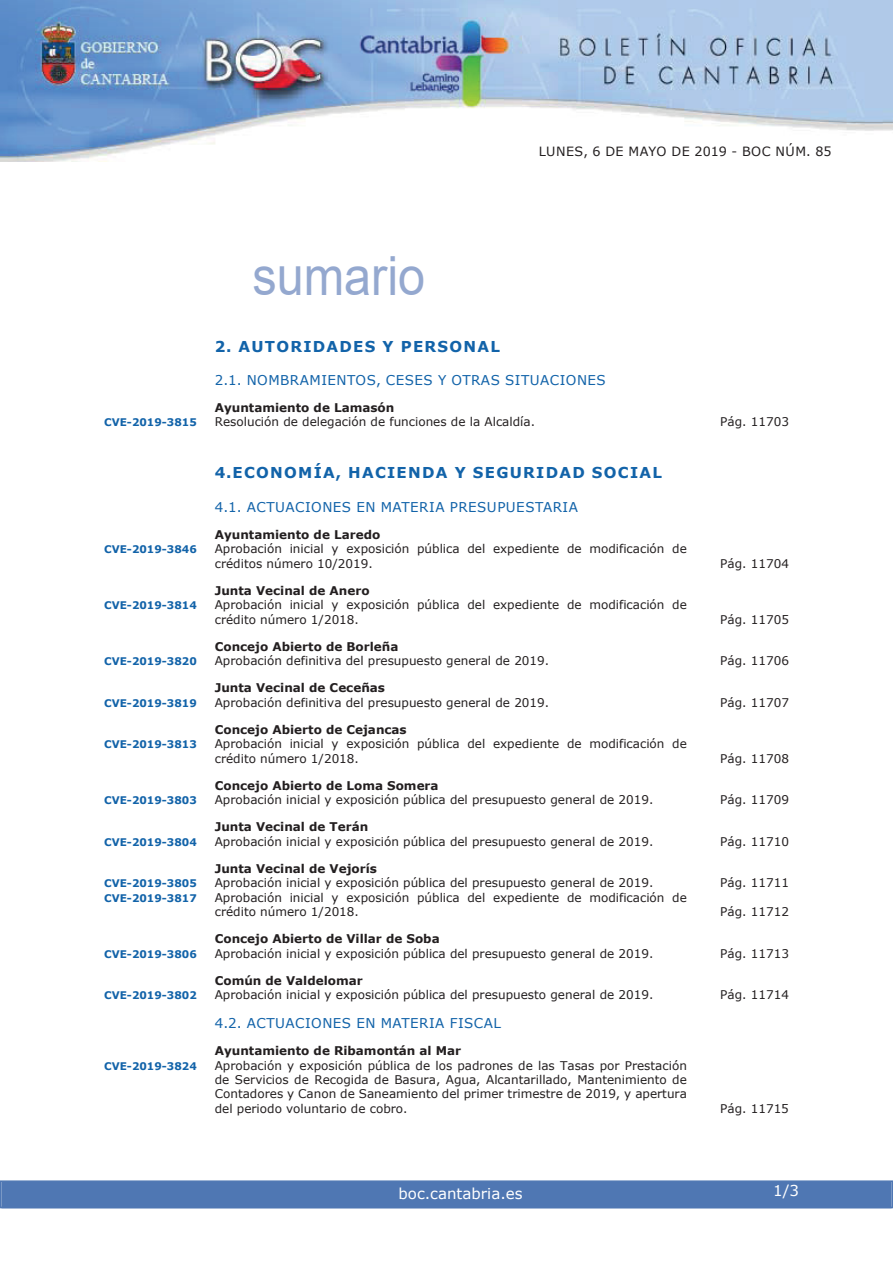
<style>
.page{position:relative;width:893px;height:1263px;background:#fff}
.page>*{position:absolute;margin:0;border:0;box-sizing:border-box;transform-origin:0 0}
.t1{font:54px "Arial";color:#94a8cf;scale:.9 1}
.t2{font:700 15px "Verdana";letter-spacing:.085em;color:#1263a9}
.t3{font:15px "Verdana";color:#fff}
.t4{font:13.5px "Verdana";letter-spacing:.035em;color:#1263a9}
.t5{font:12.75px "Verdana";letter-spacing:.035em;color:#231f20}
.t6{font:12px/14.4px "Verdana";color:#231f20}
.t7{font:700 12px "Verdana";color:#231f20}
.t8{font:700 10.5px "Verdana";color:#1263a9}
</style>
<div class="page">
<img style="left:0;top:0;width:893px;height:161px">
<div style="left:2px;top:1181px;width:889px;height:27px;background:#4f77b3"></div>
<div style="left:0;top:1180px;width:893px;height:28px;border:2px solid #4f77b3"></div>
<h1 class="t1" style="left:252px;top:246px;width:194px">sumario</h1>
<p class="t5" style="left:539px;top:143px;width:294px">LUNES, 6 DE MAYO DE 2019 - BOC NÚM. 85</p>
<p class="t2" style="left:215px;top:337px;width:287px">2. AUTORIDADES Y PERSONAL</p>
<p class="t4" style="left:215px;top:371px;width:392px">2.1. NOMBRAMIENTOS, CESES Y OTRAS SITUACIONES</p>
<p class="t7" style="left:215px;top:400px;width:181px">Ayuntamiento de Lamasón</p>
<p class="t8" style="left:104px;top:416px;width:94px">CVE-2019-3815</p>
<p class="t6" style="left:215px;top:414px;width:322px">Resolución de delegación de funciones de la Alcaldía.</p>
<p class="t6" style="left:720px;top:414px;width:70px">Pág. 11703</p>
<p class="t2" style="left:215px;top:463px;width:449px">4.ECONOMÍA, HACIENDA Y SEGURIDAD SOCIAL</p>
<p class="t4" style="left:215px;top:498px;width:365px">4.1. ACTUACIONES EN MATERIA PRESUPUESTARIA</p>
<p class="t7" style="left:215px;top:527px;width:167px">Ayuntamiento de Laredo</p>
<p class="t8" style="left:104px;top:543px;width:94px">CVE-2019-3846</p>
<p class="t6" style="left:215px;top:541px;width:474px">Aprobación inicial y exposición pública del expediente de modificación de créditos número 10/2019.</p>
<p class="t6" style="left:720px;top:556px;width:70px">Pág. 11704</p>
<p class="t7" style="left:215px;top:583px;width:156px">Junta Vecinal de Anero</p>
<p class="t8" style="left:104px;top:599px;width:94px">CVE-2019-3814</p>
<p class="t6" style="left:215px;top:597px;width:474px">Aprobación inicial y exposición pública del expediente de modificación de crédito número 1/2018.</p>
<p class="t7" style="left:215px;top:639px;width:185px">Concejo Abierto de Borleña</p>
<p class="t6" style="left:720px;top:612px;width:70px">Pág. 11705</p>
<p class="t8" style="left:104px;top:655px;width:94px">CVE-2019-3820</p>
<p class="t6" style="left:215px;top:653px;width:336px">Aprobación definitiva del presupuesto general de 2019.</p>
<p class="t6" style="left:720px;top:653px;width:70px">Pág. 11706</p>
<p class="t7" style="left:215px;top:680px;width:172px">Junta Vecinal de Ceceñas</p>
<p class="t8" style="left:104px;top:696px;width:94px">CVE-2019-3819</p>
<p class="t6" style="left:215px;top:695px;width:336px">Aprobación definitiva del presupuesto general de 2019.</p>
<p class="t6" style="left:720px;top:695px;width:70px">Pág. 11707</p>
<p class="t7" style="left:215px;top:722px;width:193px">Concejo Abierto de Cejancas</p>
<p class="t8" style="left:104px;top:738px;width:94px">CVE-2019-3813</p>
<p class="t6" style="left:215px;top:736px;width:474px">Aprobación inicial y exposición pública del expediente de modificación de crédito número 1/2018.</p>
<p class="t6" style="left:720px;top:751px;width:70px">Pág. 11708</p>
<p class="t7" style="left:215px;top:778px;width:225px">Concejo Abierto de Loma Somera</p>
<p class="t8" style="left:104px;top:794px;width:94px">CVE-2019-3803</p>
<p class="t6" style="left:215px;top:792px;width:440px">Aprobación inicial y exposición pública del presupuesto general de 2019.</p>
<p class="t6" style="left:720px;top:792px;width:70px">Pág. 11709</p>
<p class="t7" style="left:215px;top:819px;width:155px">Junta Vecinal de Terán</p>
<p class="t8" style="left:104px;top:835px;width:94px">CVE-2019-3804</p>
<p class="t6" style="left:215px;top:834px;width:440px">Aprobación inicial y exposición pública del presupuesto general de 2019.</p>
<p class="t6" style="left:720px;top:834px;width:70px">Pág. 11710</p>
<p class="t7" style="left:215px;top:861px;width:164px">Junta Vecinal de Vejorís</p>
<p class="t8" style="left:104px;top:877px;width:94px">CVE-2019-3805</p>
<p class="t6" style="left:215px;top:875px;width:440px">Aprobación inicial y exposición pública del presupuesto general de 2019.</p>
<p class="t6" style="left:720px;top:875px;width:70px">Pág. 11711</p>
<p class="t8" style="left:104px;top:891px;width:94px">CVE-2019-3817</p>
<p class="t6" style="left:215px;top:890px;width:474px">Aprobación inicial y exposición pública del expediente de modificación de crédito número 1/2018.</p>
<p class="t6" style="left:720px;top:904px;width:70px">Pág. 11712</p>
<p class="t7" style="left:215px;top:931px;width:226px">Concejo Abierto de Villar de Soba</p>
<p class="t8" style="left:104px;top:947px;width:94px">CVE-2019-3806</p>
<p class="t6" style="left:215px;top:946px;width:440px">Aprobación inicial y exposición pública del presupuesto general de 2019.</p>
<p class="t6" style="left:720px;top:946px;width:70px">Pág. 11713</p>
<p class="t7" style="left:215px;top:973px;width:149px">Común de Valdelomar</p>
<p class="t8" style="left:104px;top:989px;width:94px">CVE-2019-3802</p>
<p class="t6" style="left:215px;top:987px;width:440px">Aprobación inicial y exposición pública del presupuesto general de 2019.</p>
<p class="t6" style="left:720px;top:987px;width:70px">Pág. 11714</p>
<p class="t4" style="left:215px;top:1015px;width:288px">4.2. ACTUACIONES EN MATERIA FISCAL</p>
<p class="t7" style="left:215px;top:1043px;width:248px">Ayuntamiento de Ribamontán al Mar</p>
<p class="t8" style="left:104px;top:1059px;width:94px">CVE-2019-3824</p>
<p class="t6" style="left:215px;top:1058px;width:474px;text-align:justify">Aprobación y exposición pública de los padrones de las Tasas por Prestación de Servicios de Recogida de Basura, Agua, Alcantarillado, Mantenimiento de Contadores y Canon de Saneamiento del primer trimestre de 2019, y apertura del periodo voluntario de cobro.</p>
<p class="t6" style="left:720px;top:1101px;width:70px">Pág. 11715</p>
<p class="t3" style="left:398px;top:1184px;width:126px">boc.cantabria.es</p>
<p class="t3" style="left:773px;top:1181px;width:27px">1/3</p>
</div>
